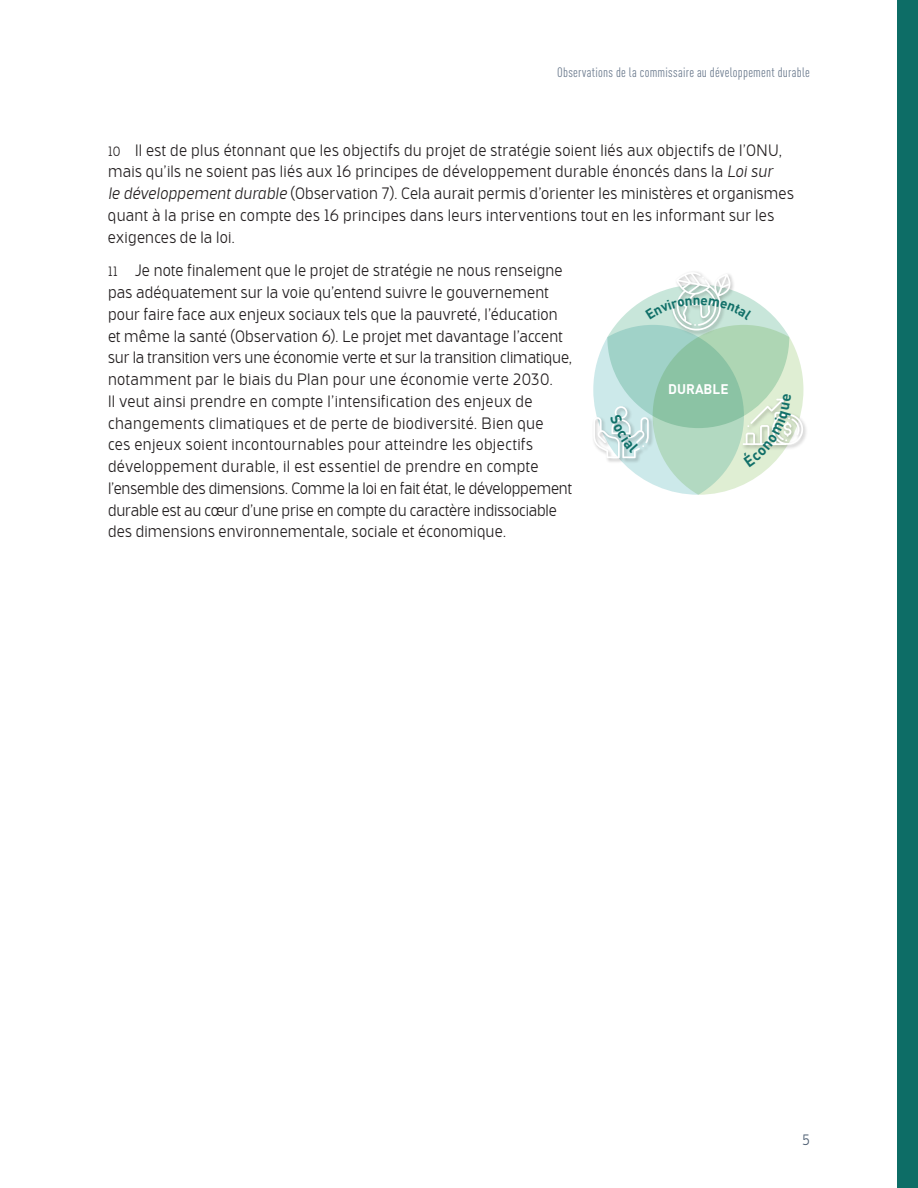
<style>
.page{position:relative;width:918px;height:1188px;background:#fff}
.page>*{position:absolute;margin:0;border:0;box-sizing:border-box;transform-origin:0 0}
.t1{font:300 16.5px/21.8px "Bosphorus 50 Normal 52";letter-spacing:.015em;color:#231f20}
.t2{font:300 15px "Bosphorus 50 Normal 52";color:#4a5b6f}
.t3{font:700 13.8px "DIN Offc";color:#fff}
.t4{font:condensed 13.5px "DIN Offc";letter-spacing:.02em;color:#6d7c8f}
.s1{font-size:13.5px}
.s2{font-style:italic}
</style>
<div class="page">
<img style="left:803px;top:395px;width:3px;height:46px">
<div style="left:897px;top:0;width:21px;height:1188px;background:#0d6d66"></div>
<svg style="left:593px;top:272px;width:210px;height:223px"></svg>
<p class="t4" style="left:557px;top:65px;width:254px">Observations de la commissaire au développement durable</p>
<p class="t1" style="left:108px;top:139px;width:687px"><span class="s1">10</span> Il est de plus étonnant que les objectifs du projet de stratégie soient liés aux objectifs de l’ONU, mais qu’ils ne soient pas liés aux 16 principes de développement durable énoncés dans la <span class="s2">Loi sur<br>le développement durable</span> (Observation 7). Cela aurait permis d’orienter les ministères et organismes quant à la prise en compte des 16 principes dans leurs interventions tout en les informant sur les exigences de la loi.</p>
<p class="t1" style="left:108px;top:260px;width:466px"><span class="s1">11</span> Je note finalement que le projet de stratégie ne nous renseigne pas adéquatement sur la voie qu’entend suivre le gouvernement pour faire face aux enjeux sociaux tels que la pauvreté, l’éducation et même la santé (Observation 6). Le projet met davantage l’accent sur la transition vers une économie verte et sur la transition climatique, notamment par le biais du Plan pour une économie verte 2030.<br>Il veut ainsi prendre en compte l’intensification des enjeux de changements climatiques et de perte de biodiversité. Bien que<br>ces enjeux soient incontournables pour atteindre les objectifs développement durable, il est essentiel de prendre en compte l’ensemble des dimensions. Comme la loi en fait état, le développement durable est au cœur d’une prise en compte du caractère indissociable des dimensions environnementale, sociale et économique.</p>
<p class="t3" style="left:668px;top:380px;width:62px">DURABLE</p>
<p class="t2" style="left:802px;top:1131px;width:9px">5</p>
</div>
